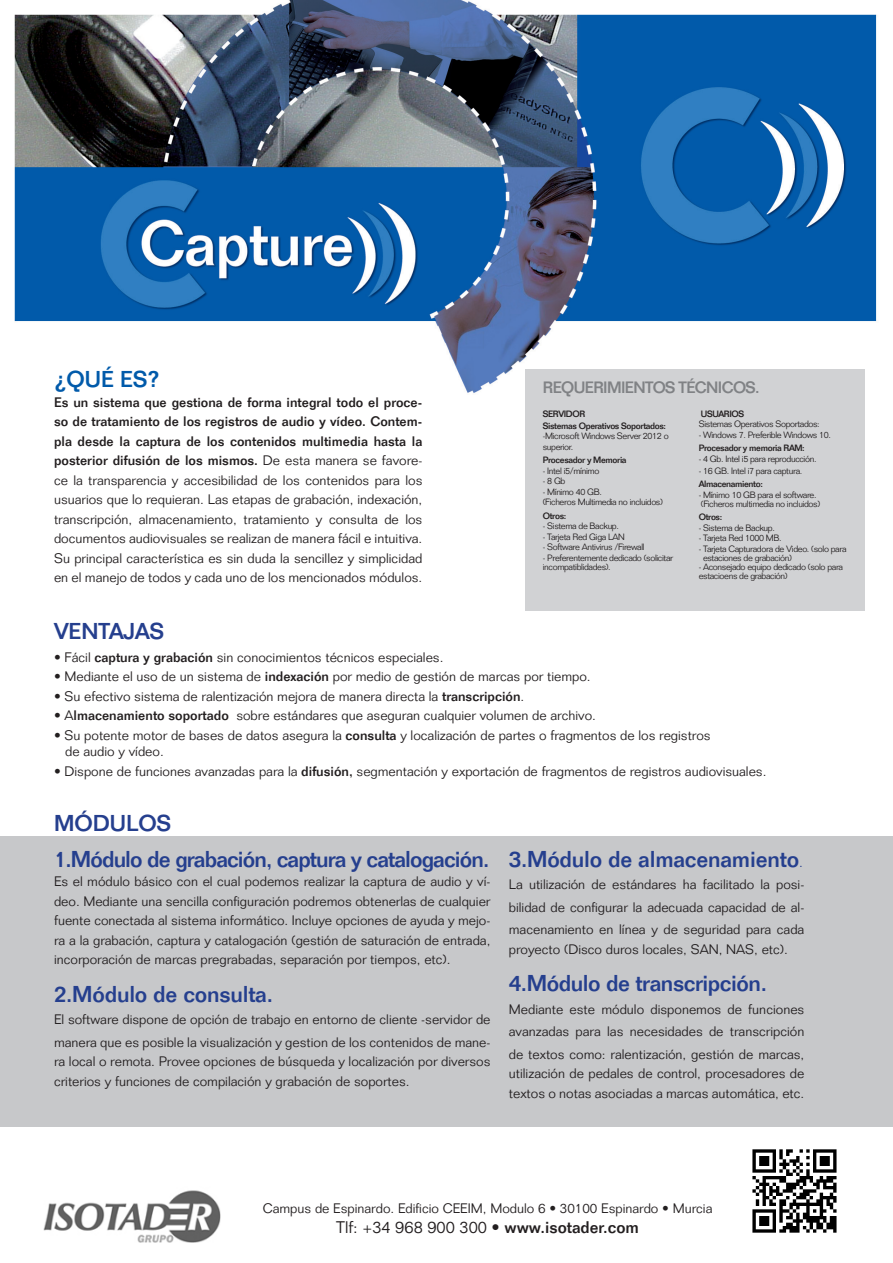
<style>
.page{position:relative;width:893px;height:1263px;background:#fff}
.page>*{position:absolute;margin:0;border:0;box-sizing:border-box;transform-origin:0 0}
.t1{font:500 22.5px "Folio Std";letter-spacing:-.02em;color:#253f8e}
.t2{font:500 22.5px "Folio Std";letter-spacing:-.04em;color:#253f8e}
.t3{font:500 22.5px "Folio Std";color:#253f8e}
.t4{font:500 22.5px "Folio Std";color:#015aaa}
.t5{font:300 16.5px "Folio Std";color:#231f20}
.t6{font:500 16.2px "Folio Std";letter-spacing:-.04em;color:#808285}
.t7{font:300 13.5px/19.5px "Folio Std";color:#231f20;text-align:justify}
.t8{font:300 9px/9px "Folio Std";letter-spacing:-.04em;color:#231f20}
.t9{font:500 9px "Folio Std";letter-spacing:-.04em;color:#231f20}
.s1{font-weight:500}
.s2{font-weight:300;font-size:13.5px}
</style>
<div class="page">
<img style="left:0;top:0;width:893px;height:1127px">
<div style="left:0;top:836px;width:893px;height:290px;background:#c7c8ca"></div>
<img style="left:43px;top:1190px;width:177px;height:52px">
<img style="left:752px;top:1149px;width:85px;height:84px">
<div style="left:526px;top:369px;width:339px;height:242px;background:#d1d2d4"></div>
<p class="t4" style="left:54px;top:366px;width:107px">¿QUÉ ES?</p>
<p class="t7" style="left:54px;top:392px;width:370px"><span class="s1">Es un sistema que gestiona de forma integral todo el proce&shy;so de tratamiento de los registros de audio y vídeo. Contem&shy;pla desde la captura de los contenidos multimedia hasta la posterior difusión de los mismos.</span> De esta manera se favore&shy;ce la transparencia y accesibilidad de los contenidos para los usuarios que lo requieran. Las etapas de grabación, indexación, transcripción, almacenamiento, tratamiento y consulta de los documentos audiovisuales se realizan de manera fácil e intuitiva.<br>Su principal característica es sin duda la sencillez y simplicidad en el manejo de todos y cada uno de los mencionados módulos.</p>
<p class="t3" style="left:54px;top:618px;width:112px">VENTAJAS</p>
<p class="t7" style="left:54px;top:647px;width:391px"><span class="s1">•</span> Fácil <span class="s1">captura y grabación</span> sin conocimientos técnicos especiales.</p>
<p class="t7" style="left:54px;top:667px;width:538px"><span class="s1">•</span> Mediante el uso de un sistema de <span class="s1">indexación</span> por medio de gestión de marcas por tiempo.</p>
<p class="t7" style="left:54px;top:686px;width:472px"><span class="s1">•</span> Su efectivo sistema de ralentización mejora de manera directa la <span class="s1">transcripción</span>.</p>
<p class="t7" style="left:54px;top:706px;width:543px">• A<span class="s1">lmacenamiento soportado</span> sobre estándares que aseguran cualquier volumen de archivo.</p>
<p class="t7" style="left:54px;top:725px;width:658px">• Su potente motor de bases de datos asegura la <span class="s1">consulta</span> y localización de partes o fragmentos de los registros</p>
<p class="t7" style="left:65px;top:742px;width:100px">de audio y vídeo.</p>
<p class="t7" style="left:54px;top:761px;width:714px">• Dispone de funciones avanzadas para la <span class="s1">difusión,</span> segmentación y exportación de fragmentos de registros audiovisuales.</p>
<p class="t6" style="left:543px;top:377px;width:218px">REQUERIMIENTOS TÉCNICOS.</p>
<p class="t9" style="left:543px;top:408px;width:44px">SERVIDOR</p>
<p class="t9" style="left:543px;top:420px;width:125px">Sistemas Operativos Soportados:</p>
<p class="t8" style="left:543px;top:431px;width:127px;line-height:10.5px">-Microsoft Windows Server 2012 o superior.</p>
<p class="t9" style="left:543px;top:454px;width:85px">Procesador y Memoria</p>
<p class="t8" style="left:543px;top:466px;width:58px">- Intel i5/mínimo</p>
<p class="t8" style="left:543px;top:476px;width:24px">- 8 Gb</p>
<p class="t8" style="left:543px;top:487px;width:61px">- Mínimo 40 GB.</p>
<p class="t8" style="left:543px;top:497px;width:122px">(Ficheros Multimedia no incluidos)</p>
<p class="t9" style="left:543px;top:510px;width:25px">Otros:</p>
<p class="t8" style="left:543px;top:521px;width:78px">- Sistema de Backup.</p>
<p class="t8" style="left:543px;top:532px;width:84px">- Tarjeta Red Giga LAN</p>
<p class="t8" style="left:543px;top:542px;width:103px">- Software Antivirus /Firewall</p>
<p class="t8" style="left:543px;top:553px;width:132px">- Preferentemente dedicado (solicitar incompatiblidades).</p>
<p class="t9" style="left:701px;top:408px;width:45px">USUARIOS</p>
<p class="t8" style="left:699px;top:419px;width:123px">Sistemas Operativos Soportados:</p>
<p class="t8" style="left:699px;top:430px;width:134px">- Windows 7. Preferible Windows 10.</p>
<p class="t9" style="left:699px;top:442px;width:108px">Procesador y memoria RAM:</p>
<p class="t8" style="left:699px;top:454px;width:119px">- 4 Gb. Intel i5 para reproducción.</p>
<p class="t8" style="left:699px;top:466px;width:105px">- 16 GB. Intel i7 para captura.</p>
<p class="t9" style="left:699px;top:478px;width:66px">Almacenamiento:</p>
<p class="t8" style="left:699px;top:490px;width:119px">- Mínimo 10 GB para el software.</p>
<p class="t8" style="left:701px;top:499px;width:121px">(Ficheros multimedia no incluidos)</p>
<p class="t9" style="left:699px;top:511px;width:25px">Otros:</p>
<p class="t8" style="left:699px;top:523px;width:78px">- Sistema de Backup.</p>
<p class="t8" style="left:699px;top:533px;width:84px">- Tarjeta Red 1000 MB.</p>
<p class="t8" style="left:699px;top:544px;width:149px">- Tarjeta Capturadora de Video. (solo para</p>
<p class="t8" style="left:703px;top:553px;width:90px">estaciones de grabación)</p>
<p class="t8" style="left:699px;top:562px;width:146px">- Aconsejado equipo dedicado (solo para estacioens de grabación)</p>
<p class="t3" style="left:54px;top:810px;width:119px">MÓDULOS</p>
<p class="t2" style="left:54px;top:845px;width:437px">1.Módulo de grabación, captura y catalogación.</p>
<p class="t7" style="left:54px;top:872px;width:438px">Es el módulo básico con el cual podemos realizar la captura de audio y ví&shy;deo. Mediante una sencilla configuración podremos obtenerlas de cualquier fuente conectada al sistema informático. Incluye opciones de ayuda y mejo&shy;ra a la grabación, captura y catalogación (gestión de saturación de entrada, incorporación de marcas pregrabadas, separación por tiempos, etc).</p>
<p class="t1" style="left:54px;top:980px;width:220px">2.Módulo de consulta.</p>
<p class="t7" style="left:54px;top:1008px;width:438px;line-height:22.5px">El software dispone de opción de trabajo en entorno de cliente -servidor de manera que es posible la visualización y gestion de los contenidos de mane-</p>
<p class="t7" style="left:54px;top:1052px;width:438px">ra local o remota. Provee opciones de búsqueda y localización por diversos criterios y funciones de compilación y grabación de soportes.</p>
<p class="t1" style="left:509px;top:845px;width:295px">3.Módulo de almacenamiento<span class="s2">.</span></p>
<p class="t7" style="left:509px;top:873px;width:297px;line-height:22.5px">La utilización de estándares ha facilitado la posi&shy;bilidad de configurar la adecuada capacidad de al&shy;macenamiento en línea y de seguridad para cada</p>
<p class="t7" style="left:509px;top:939px;width:281px">proyecto (Disco duros locales, SAN, NAS, etc).</p>
<p class="t1" style="left:509px;top:970px;width:260px">4.Módulo de transcripción.</p>
<p class="t7" style="left:509px;top:998px;width:297px;line-height:22.5px">Mediante este módulo disponemos de funciones avanzadas para las necesidades de transcripción de textos como: ralentización, gestión de marcas,</p>
<p class="t7" style="left:509px;top:1064px;width:297px">utilización de pedales de control, procesadores de textos o notas asociadas a marcas automática, etc.</p>
<p class="t7" style="left:263px;top:1198px;width:451px">Campus de Espinardo. Edificio CEEIM, Modulo 6 • 30100 Espinardo • Murcia</p>
<p class="t5" style="left:336px;top:1217px;width:304px">Tlf: +34 968 900 300 • <span class="s1">www.isotader.com</span></p>
</div>
